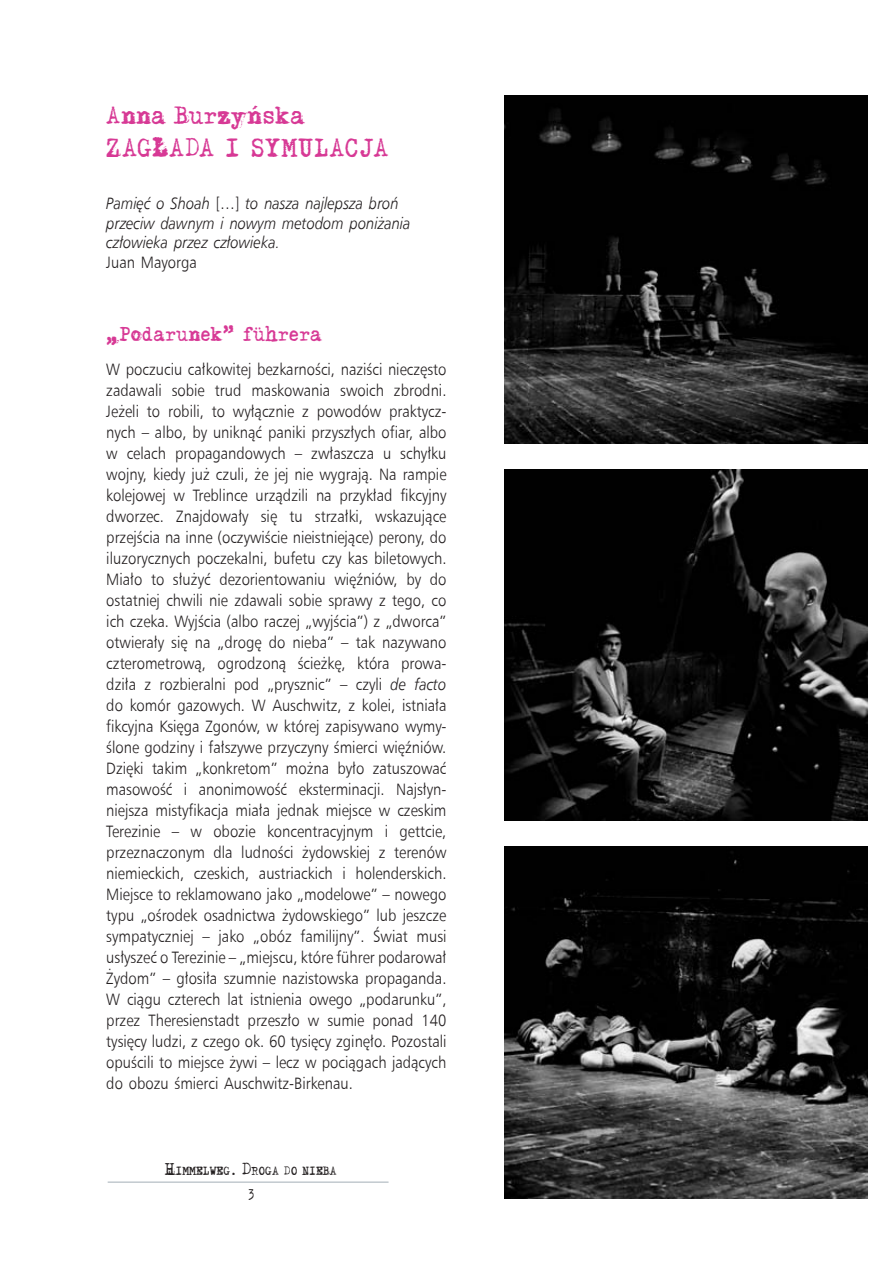
<style>
.page{position:relative;width:893px;height:1263px;background:#fff}
.page>*{position:absolute;margin:0;border:0;box-sizing:border-box;transform-origin:0 0}
.t1{font:25.5px "Machine One EFN";letter-spacing:.02em;color:#d73995;scale:.9 1}
.t2{font:24px "Machine One EFN";color:#d73995;scale:.9 1}
.t3{font:19.5px "Machine One EFN";letter-spacing:-.01em;color:#d73995;scale:.9 1}
.t4{font:16.5px/21px "Humnst 777 Lt EU";color:#231f20;text-align:justify;scale:.9 1}
.t5{font:italic 16.5px/19.5px "Humnst 777 Lt EU";color:#231f20;scale:.9 1}
.t6{font:15px "Machine One EFN";color:#231f20;scale:.9 1}
.t7{font:11.55px "Machine One EFN";color:#231f20;scale:.9 1}
.s1{font-style:normal}
.s2{font-style:italic}
.s3{font-size:16.5px}
</style>
<div class="page">
<hr style="left:108px;top:1181px;width:281px;height:2px;background:#aeb8be">
<img style="left:504px;top:95px;width:363px;height:348px">
<img style="left:504px;top:469px;width:363px;height:352px">
<img style="left:504px;top:847px;width:363px;height:351px">
<h2 class="t2" style="left:106px;top:100px;width:221px">Anna Burzyńska</h2>
<h1 class="t1" style="left:106px;top:132px;width:315px">ZAGŁADA I SYMULACJA</h1>
<p class="t5" style="left:106px;top:194px;width:340px">Pamięć o Shoah <span class="s1">[…]</span> to nasza najlepsza broń przeciw dawnym i nowym metodom poniżania człowieka przez człowieka.</p>
<p class="t4" style="left:106px;top:251px;width:102px">Juan Mayorga</p>
<p class="t3" style="left:106px;top:321px;width:240px">„Podarunek” führera</p>
<p class="t4" style="left:106px;top:359px;width:379px">W poczuciu całkowitej bezkarności, naziści nieczęsto zadawali sobie trud maskowania swoich zbrodni.<br>Jeżeli to robili, to wyłącznie z powodów praktycz&shy;nych – albo, by uniknąć paniki przyszłych ofiar, albo w celach propagandowych – zwłaszcza u schyłku wojny, kiedy już czuli, że jej nie wygrają. Na rampie kolejowej w Treblince urządzili na przykład fikcyjny dworzec. Znajdowały się tu strzałki, wskazujące przejścia na inne (oczywiście nieistniejące) perony, do iluzorycznych poczekalni, bufetu czy kas biletowych.<br>Miało to służyć dezorientowaniu więźniów, by do ostatniej chwili nie zdawali sobie sprawy z tego, co ich czeka. Wyjścia (albo raczej „wyjścia”) z „dworca” otwierały się na „drogę do nieba” – tak nazywano czterometrową, ogrodzoną ścieżkę, która prowa&shy;dziła z rozbieralni pod „prysznic” – czyli <span class="s2">de facto </span>do komór gazowych. W Auschwitz, z kolei, istniała fikcyjna Księga Zgonów, w której zapisywano wymy&shy;ślone godziny i fałszywe przyczyny śmierci więźniów.<br>Dzięki takim „konkretom” można było zatuszować masowość i anonimowość eksterminacji. Najsłyn&shy;niejsza mistyfikacja miała jednak miejsce w czeskim Terezinie – w obozie koncentracyjnym i gettcie, przeznaczonym dla ludności żydowskiej z terenów niemieckich, czeskich, austriackich i holenderskich.<br>Miejsce to reklamowano jako „modelowe” – nowego typu „ośrodek osadnictwa żydowskiego” lub jeszcze sympatyczniej – jako „obóz familijny”. Świat musi usłyszeć o Terezinie – „miejscu, które führer podarował Żydom” – głosiła szumnie nazistowska propaganda.<br>W ciągu czterech lat istnienia owego „podarunku”, przez Theresienstadt przeszło w sumie ponad 140 tysięcy ludzi, z czego ok. 60 tysięcy zginęło. Pozostali opuścili to miejsce żywi – lecz w pociągach jadących do obozu śmierci Auschwitz-Birkenau.</p>
<p class="t7" style="left:166px;top:1163px;width:191px"><span class="s3">H</span>IMMELWEG<span class="s3">. D</span>ROGA DO NIEBA</p>
<p class="t6" style="left:247px;top:1185px;width:11px">3</p>
</div>
